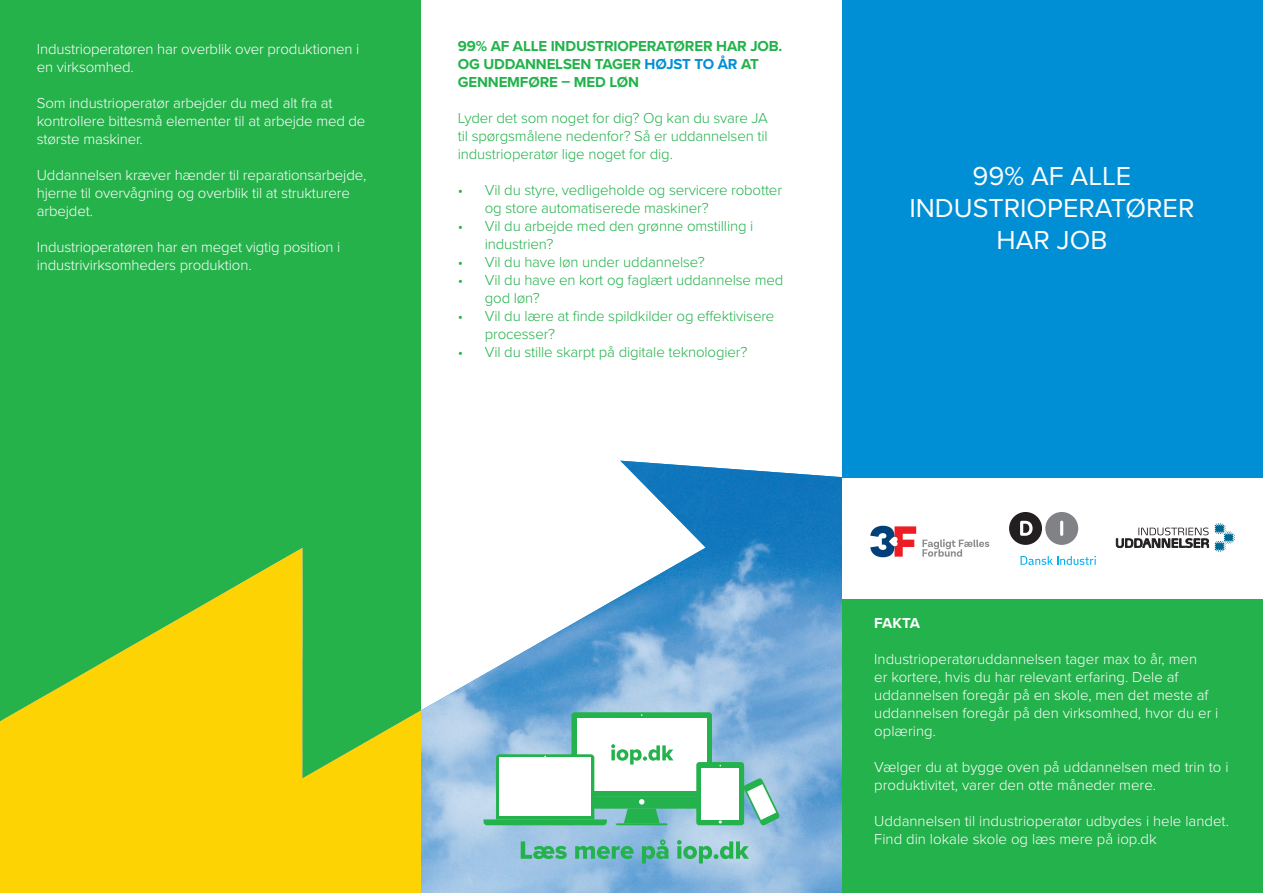
<style>
.page{position:relative;width:1263px;height:893px;background:#fff}
.page>*{position:absolute;margin:0;border:0;box-sizing:border-box;transform-origin:0 0}
.t1{font:27px/32.4px "Proxima Nova";color:#fff;text-align:center}
.t2{font:300 15px/18px "Proxima Nova";letter-spacing:-.01em;color:#fff}
.t3{font:300 15px/18px "Proxima Nova";letter-spacing:-.01em;color:#23b24b}
.t4{font:700 15px/18px "Proxima Nova";letter-spacing:-.01em;color:#23b24b}
.t5{font:700 15px "Proxima Nova";letter-spacing:-.02em;color:#fff}
.s1{color:#008fd5}
</style>
<div class="page">
<div style="left:0;top:0;width:421px;height:893px;background:#25b24b"></div>
<img style="left:421px;top:461px;width:421px;height:432px">
<svg style="left:0;top:548px;width:421px;height:345px;fill:#fed304"></svg>
<div style="left:842px;top:0;width:421px;height:477px;background:#008fd5"></div>
<svg style="left:1116px;top:527px;width:93px;height:22px"></svg>
<svg style="left:1215px;top:523px;width:20px;height:29px"></svg>
<div style="left:1009px;top:512px;width:33px;height:33px;background:#231f20;border-radius:50%"></div>
<div style="left:1045px;top:512px;width:33px;height:33px;background:#808285;border-radius:50%"></div>
<hr style="left:1060px;top:521px;width:3px;height:15px;background:#fff;border-radius:2px">
<svg style="left:1020px;top:521px;width:12px;height:15px"></svg>
<svg style="left:1020px;top:556px;width:76px;height:9px"></svg>
<svg style="left:870px;top:526px;width:46px;height:31px"></svg>
<svg style="left:922px;top:539px;width:67px;height:18px"></svg>
<div style="left:842px;top:600px;width:421px;height:293px;background:#23b24b"></div>
<svg style="left:521px;top:841px;width:46px;height:18px"></svg>
<svg style="left:575px;top:846px;width:59px;height:13px"></svg>
<svg style="left:642px;top:839px;width:26px;height:24px"></svg>
<svg style="left:677px;top:840px;width:72px;height:23px;background:#7dc4ad"></svg>
<div style="left:696px;top:762px;width:48px;height:63px;background:#23b24b;border-radius:3px"></div>
<div style="left:701px;top:768px;width:38px;height:51px;background:#fff"></div>
<svg style="left:743px;top:778px;width:36px;height:48px"></svg>
<svg style="left:483px;top:712px;width:229px;height:113px"></svg>
<p class="t2" style="left:37px;top:40px;width:324px">Industrioperatøren har overblik over produktionen i en virksomhed.</p>
<p class="t2" style="left:37px;top:94px;width:330px">Som industrioperatør arbejder du med alt fra at kontrollere bittesmå elementer til at arbejde med de største maskiner.</p>
<p class="t2" style="left:37px;top:166px;width:331px">Uddannelsen kræver hænder til reparationsarbejde, hjerne til overvågning og overblik til at strukturere arbejdet.</p>
<p class="t2" style="left:37px;top:238px;width:305px">Industrioperatøren har en meget vigtig position i industrivirksomheders produktion.</p>
<p class="t4" style="left:458px;top:37px;width:326px">99% AF ALLE INDUSTRIOPERATØRER HAR JOB.<br>OG UDDANNELSEN TAGER <span class="s1">HØJST TO ÅR</span> AT<br>GENNEMFØRE – MED LØN</p>
<p class="t3" style="left:458px;top:108px;width:311px;text-align:justify">Lyder det som noget for dig? Og kan du svare JA til spørgsmålene nedenfor? Så er uddannelsen til industrioperatør lige noget for dig.</p>
<p class="t3" style="left:485px;top:180px;width:299px;text-indent:-27px">• Vil du styre, vedligeholde og servicere robotter og store automatiserede maskiner?</p>
<p class="t3" style="left:485px;top:216px;width:270px;text-indent:-27px">• Vil du arbejde med den grønne omstilling i industrien?</p>
<p class="t3" style="left:458px;top:252px;width:248px">• Vil du have løn under uddannelse?</p>
<p class="t3" style="left:485px;top:270px;width:300px;text-indent:-27px">• Vil du have en kort og faglært uddannelse med god løn?</p>
<p class="t3" style="left:485px;top:306px;width:291px;text-indent:-27px">• Vil du lære at finde spildkilder og effektivisere processer?</p>
<p class="t3" style="left:458px;top:342px;width:291px">• Vil du stille skarpt på digitale teknologier?</p>
<p class="t1" style="left:909px;top:158px;width:287px">99% AF ALLE<br>INDUSTRIOPERATØRER<br>HAR JOB</p>
<p class="t5" style="left:874px;top:612px;width:47px">FAKTA</p>
<p class="t2" style="left:874px;top:649px;width:346px">Industrioperatøruddannelsen tager max to år, men<br>er kortere, hvis du har relevant erfaring. Dele af uddannelsen foregår på en skole, men det meste af uddannelsen foregår på den virksomhed, hvor du er i oplæring.</p>
<p class="t2" style="left:874px;top:757px;width:356px">Vælger du at bygge oven på uddannelsen med trin to i produktivitet, varer den otte måneder mere.</p>
<p class="t2" style="left:874px;top:811px;width:356px">Uddannelsen til industrioperatør udbydes i hele landet.<br>Find din lokale skole og læs mere på iop.dk</p>
</div>
